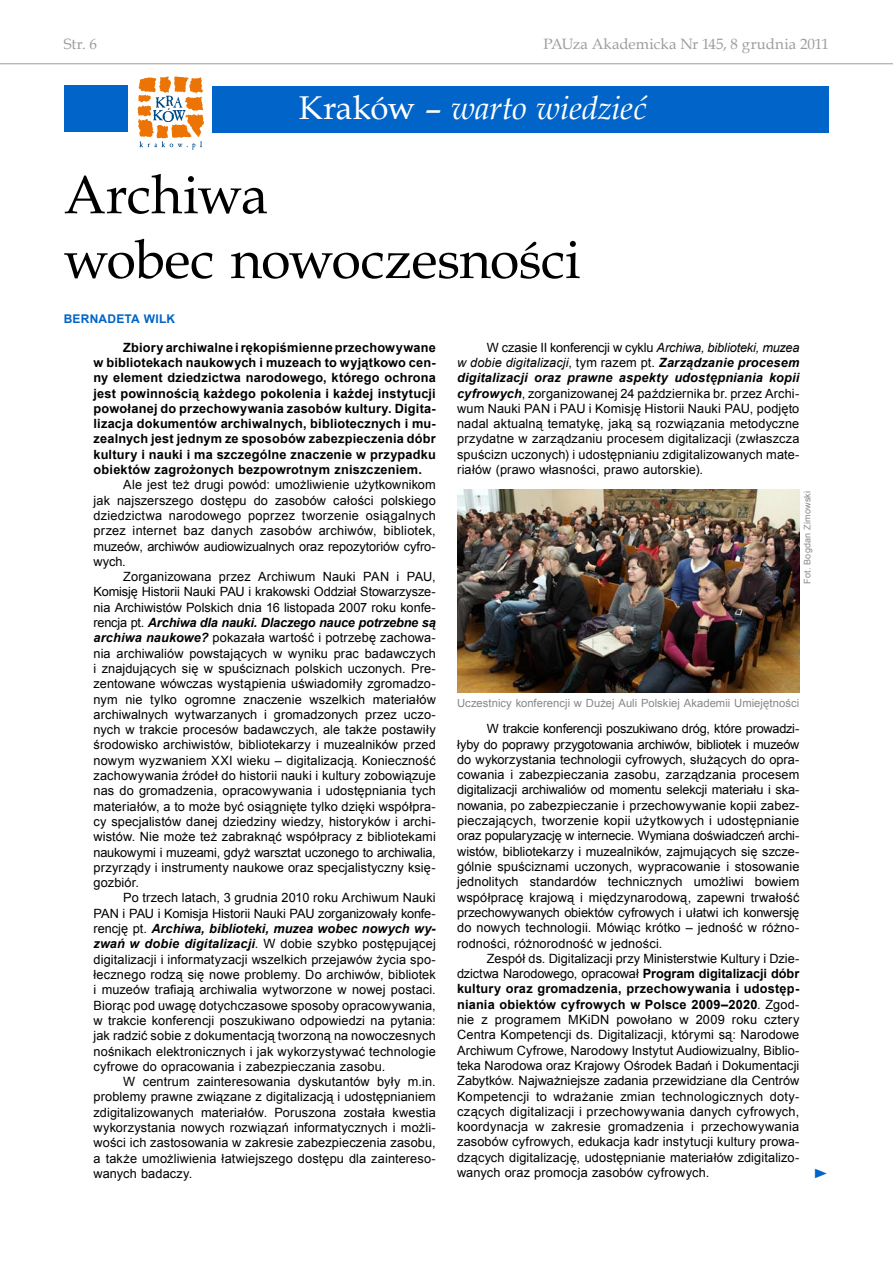
<style>
.page{position:relative;width:893px;height:1263px;background:#fff}
.page>*{position:absolute;margin:0;border:0;box-sizing:border-box;transform-origin:0 0}
.t1{font:54px/64.8px "Book Antiqua";letter-spacing:-.005em;color:#000}
.t2{font:italic 33px "Book Antiqua";letter-spacing:-.015em;color:#fff}
.t3{font:15px "Book Antiqua";color:#9c9d9f}
.t4{font:13.5px "Times New Roman";color:#0064c8;scale:1.22 1}
.t5{font:12.75px/15.3px "Arial";letter-spacing:.01em;color:#000;text-align:justify}
.t6{font:700 12.75px/15.3px "Arial";letter-spacing:.015em;color:#000;text-align:justify}
.t7{font:700 12px "Arial";letter-spacing:.02em;color:#0064c8}
.t8{font:11.25px "Arial";letter-spacing:.005em;color:#87888a}
.t9{font:9px "Arial";letter-spacing:.02em;color:#87888a}
.s1{font-style:normal}
.s2{font-weight:700;font-style:italic}
.s3{font-style:italic}
.s4{font-weight:700}
</style>
<div class="page">
<hr style="left:0;top:63px;width:893px;height:1px;background:#9c9d9f">
<div style="left:213px;top:86px;width:616px;height:47px;background:#0064c8"></div>
<div style="left:64px;top:86px;width:64px;height:46px;background:#0064c8"></div>
<img style="left:457px;top:489px;width:342px;height:203px">
<svg style="left:137px;top:77px;width:67px;height:73px"></svg>
<p class="t3" style="left:64px;top:34px;width:35px">Str. 6</p>
<p class="t3" style="left:544px;top:34px;width:287px">PAUza Akademicka Nr 145, 8 grudnia 2011</p>
<h2 class="t2" style="left:299px;top:85px;width:349px"><span class="s1">Kraków –</span> warto wiedzieć</h2>
<h1 class="t1" style="left:64px;top:161px;width:518px">Archiwa<br>wobec nowoczesności</h1>
<p class="t7" style="left:64px;top:311px;width:113px">BERNADETA WILK</p>
<p class="t6" style="left:94px;top:340px;width:344px;text-indent:30px">Zbiory archiwalne i rękopiśmienne przechowywane w bibliotekach naukowych i muzeach to wyjątkowo cen&shy;ny element dziedzictwa narodowego, którego ochrona jest powinnością każdego pokolenia i każdej instytucji powołanej do przechowywania zasobów kultury. Digita&shy;lizacja dokumentów archiwalnych, bibliotecznych i mu&shy;zealnych jest jednym ze sposobów zabezpieczenia dóbr kultury i nauki i ma szczególne znaczenie w przypadku obiektów zagrożonych bezpowrotnym zniszczeniem.</p>
<p class="t5" style="left:94px;top:477px;width:344px;text-indent:30px">Ale jest też drugi powód: umożliwienie użytkownikom jak najszerszego dostępu do zasobów całości polskiego dziedzictwa narodowego poprzez tworzenie osiągalnych przez internet baz danych zasobów archiwów, bibliotek, muzeów, archiwów audiowizualnych oraz repozytoriów cyfro&shy;wych.</p>
<p class="t5" style="left:94px;top:569px;width:344px;text-indent:30px">Zorganizowana przez Archiwum Nauki PAN i PAU, Komisję Historii Nauki PAU i krakowski Oddział Stowarzysze&shy;nia Archiwistów Polskich dnia 16 listopada 2007 roku konfe&shy;rencja pt. <span class="s2">Archiwa dla nauki. Dlaczego nauce potrzebne są archiwa naukowe?</span> pokazała wartość i potrzebę zachowa&shy;nia archiwaliów powstających w wyniku prac badawczych i znajdujących się w spuściznach polskich uczonych. Pre&shy;zentowane wówczas wystąpienia uświadomiły zgromadzo&shy;nym nie tylko ogromne znaczenie wszelkich materiałów archiwalnych wytwarzanych i gromadzonych przez uczo&shy;nych w trakcie procesów badawczych, ale także postawiły środowisko archiwistów, bibliotekarzy i muzealników przed nowym wyzwaniem XXI wieku – digitalizacją. Konieczność zachowywania źródeł do historii nauki i kultury zobowiązuje nas do gromadzenia, opracowywania i udostępniania tych materiałów, a to może być osiągnięte tylko dzięki współpra&shy;cy specjalistów danej dziedziny wiedzy, historyków i archi&shy;wistów. Nie może też zabraknąć współpracy z bibliotekami naukowymi i muzeami, gdyż warsztat uczonego to archiwalia, przyrządy i instrumenty naukowe oraz specjalistyczny księ&shy;gozbiór.</p>
<p class="t5" style="left:94px;top:890px;width:344px;text-indent:30px">Po trzech latach, 3 grudnia 2010 roku Archiwum Nauki PAN i PAU i Komisja Historii Nauki PAU zorganizowały konfe&shy;rencję pt. <span class="s2">Archiwa, biblioteki, muzea wobec nowych wy&shy;zwań w dobie digitalizacji</span>. W dobie szybko postępującej digitalizacji i informatyzacji wszelkich przejawów życia spo&shy;łecznego rodzą się nowe problemy. Do archiwów, bibliotek i muzeów trafiają archiwalia wytworzone w nowej postaci.<br>Biorąc pod uwagę dotychczasowe sposoby opracowywania, w trakcie konferencji poszukiwano odpowiedzi na pytania: jak radzić sobie z dokumentacją tworzoną na nowoczesnych nośnikach elektronicznych i jak wykorzystywać technologie cyfrowe do opracowania i zabezpieczania zasobu.</p>
<p class="t5" style="left:94px;top:1074px;width:344px;text-indent:30px">W centrum zainteresowania dyskutantów były m.in. problemy prawne związane z digitalizacją i udostępnianiem zdigitalizowanych materiałów. Poruszona została kwestia wykorzystania nowych rozwiązań informatycznych i możli&shy;wości ich zastosowania w zakresie zabezpieczenia zasobu, a także umożliwienia łatwiejszego dostępu dla zaintereso&shy;wanych badaczy.</p>
<p class="t5" style="left:457px;top:340px;width:344px;text-indent:30px">W czasie II konferencji w cyklu <span class="s3">Archiwa, biblioteki, muzea w dobie digitalizacji</span>, tym razem pt. <span class="s2">Zarządzanie procesem digitalizacji oraz prawne aspekty udostępniania kopii cyfrowych</span>, zorganizowanej 24 października br. przez Archi&shy;wum Nauki PAN i PAU i Komisję Historii Nauki PAU, podjęto nadal aktualną tematykę, jaką są rozwiązania metodyczne przydatne w zarządzaniu procesem digitalizacji (zwłaszcza spuścizn uczonych) i udostępnianiu zdigitalizowanych mate&shy;riałów (prawo własności, prawo autorskie).</p>
<p class="t9" style="left:801px;top:584px;width:94px;rotate:-90deg">Fot. Bogdan Zimowski</p>
<p class="t8" style="left:457px;top:695px;width:344px">Uczestnicy konferencji w Dużej Auli Polskiej Akademii Umiejętności</p>
<p class="t5" style="left:457px;top:721px;width:344px;text-indent:30px">W trakcie konferencji poszukiwano dróg, które prowadzi&shy;łyby do poprawy przygotowania archiwów, bibliotek i muzeów do wykorzystania technologii cyfrowych, służących do opra&shy;cowania i zabezpieczania zasobu, zarządzania procesem digitalizacji archiwaliów od momentu selekcji materiału i ska&shy;nowania, po zabezpieczanie i przechowywanie kopii zabez&shy;pieczających, tworzenie kopii użytkowych i udostępnianie oraz popularyzację w internecie. Wymiana doświadczeń archi&shy;wistów, bibliotekarzy i muzealników, zajmujących się szcze&shy;gólnie spuściznami uczonych, wypracowanie i stosowanie jednolitych standardów technicznych umożliwi bowiem współpracę krajową i międzynarodową, zapewni trwałość przechowywanych obiektów cyfrowych i ułatwi ich konwersję do nowych technologii. Mówiąc krótko – jedność w różno&shy;rodności, różnorodność w jedności.</p>
<p class="t5" style="left:457px;top:951px;width:344px;text-indent:30px">Zespół ds. Digitalizacji przy Ministerstwie Kultury i Dzie&shy;dzictwa Narodowego, opracował <span class="s4">Program digitalizacji dóbr kultury oraz gromadzenia, przechowywania i udostęp&shy;niania obiektów cyfrowych w Polsce 2009–2020</span>. Zgod&shy;nie z programem MKiDN powołano w 2009 roku cztery Centra Kompetencji ds. Digitalizacji, którymi są: Narodowe Archiwum Cyfrowe, Narodowy Instytut Audiowizualny, Biblio&shy;teka Narodowa oraz Krajowy Ośrodek Badań i Dokumentacji Zabytków. Najważniejsze zadania przewidziane dla Centrów Kompetencji to wdrażanie zmian technologicznych doty&shy;czących digitalizacji i przechowywania danych cyfrowych, koordynacja w zakresie gromadzenia i przechowywania zasobów cyfrowych, edukacja kadr instytucji kultury prowa&shy;dzących digitalizację, udostępnianie materiałów zdigitalizo&shy;wanych oraz promocja zasobów cyfrowych.</p>
<p class="t4" style="left:813px;top:1164px;width:15px">►</p>
</div>
